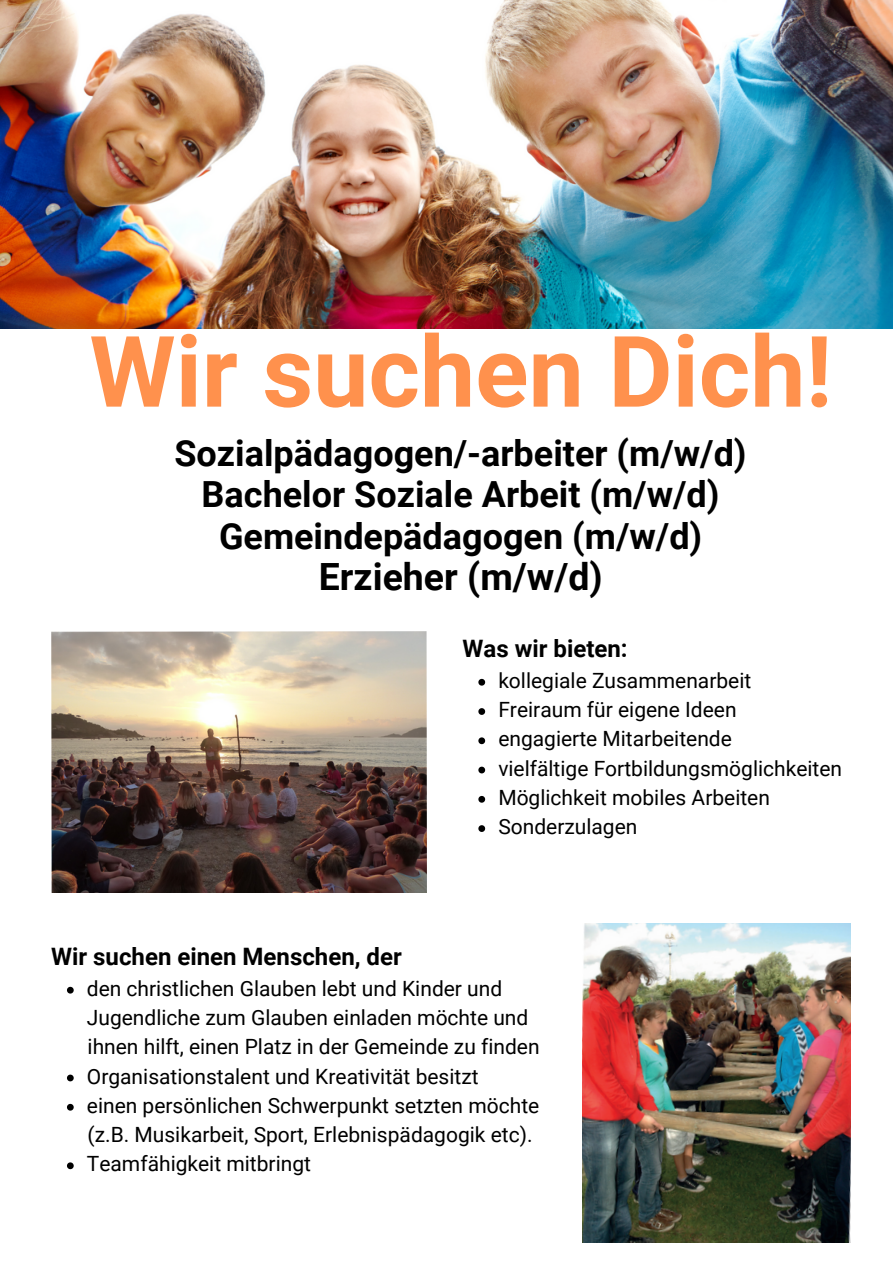
<style>
.page{position:relative;width:893px;height:1264px;background:#fff}
.page>*{position:absolute;margin:0;border:0;box-sizing:border-box;transform-origin:0 0}
.t1{font:700 98.7px "Roboto";color:#ff914d}
.t2{font:700 37.5px "Roboto";color:#000}
.t3{font:700 36px/41.7px "Roboto";color:#000;text-align:center}
.t4{font:700 24px "Roboto";color:#000}
.t5{font:21px/29.2px "Roboto";color:#000}
</style>
<div class="page">
<img style="left:583px;top:923px;width:267px;height:319px">
<img style="left:0;top:0;width:892px;height:328px">
<img style="left:51px;top:631px;width:375px;height:261px">
<svg style="left:67px;top:986px;width:7px;height:7px"></svg>
<svg style="left:67px;top:1074px;width:7px;height:7px"></svg>
<svg style="left:67px;top:1103px;width:7px;height:7px"></svg>
<svg style="left:67px;top:1162px;width:7px;height:7px"></svg>
<svg style="left:478px;top:679px;width:7px;height:6px"></svg>
<svg style="left:478px;top:708px;width:7px;height:7px"></svg>
<svg style="left:478px;top:737px;width:7px;height:7px"></svg>
<svg style="left:478px;top:766px;width:7px;height:7px"></svg>
<svg style="left:478px;top:796px;width:7px;height:6px"></svg>
<svg style="left:478px;top:825px;width:7px;height:7px"></svg>
<p class="t1" style="left:89px;top:315px;width:744px">Wir suchen Dich!</p>
<p class="t3" style="left:174px;top:432px;width:573px">Sozialpädagogen/-arbeiter (m/w/d)<br>Bachelor Soziale Arbeit (m/w/d)<br>Gemeindepädagogen (m/w/d)</p>
<p class="t2" style="left:319px;top:555px;width:285px">Erzieher (m/w/d)</p>
<h3 class="t4" style="left:462px;top:635px;width:167px">Was wir bieten:</h3>
<p class="t5" style="left:498px;top:666px;width:254px">kollegiale Zusammenarbeit</p>
<p class="t5" style="left:498px;top:695px;width:240px">Freiraum für eigene Ideen</p>
<p class="t5" style="left:498px;top:724px;width:235px">engagierte Mitarbeitende</p>
<p class="t5" style="left:498px;top:754px;width:345px">vielfältige Fortbildungsmöglichkeiten</p>
<p class="t5" style="left:498px;top:783px;width:273px">Möglichkeit mobiles Arbeiten</p>
<p class="t5" style="left:498px;top:812px;width:141px">Sonderzulagen</p>
<h3 class="t4" style="left:51px;top:943px;width:352px">Wir suchen einen Menschen, der</h3>
<p class="t5" style="left:87px;top:974px;width:443px">den christlichen Glauben lebt und Kinder und<br>Jugendliche zum Glauben einladen möchte und</p>
<p class="t5" style="left:88px;top:1032px;width:453px">ihnen hilft, einen Platz in der Gemeinde zu finden</p>
<p class="t5" style="left:87px;top:1061px;width:393px">Organisationstalent und Kreativität besitzt</p>
<p class="t5" style="left:87px;top:1091px;width:454px">einen persönlichen Schwerpunkt setzten möchte</p>
<p class="t5" style="left:88px;top:1120px;width:446px">(z.B. Musikarbeit, Sport, Erlebnispädagogik etc).</p>
<p class="t5" style="left:87px;top:1149px;width:226px">Teamfähigkeit mitbringt</p>
</div>
